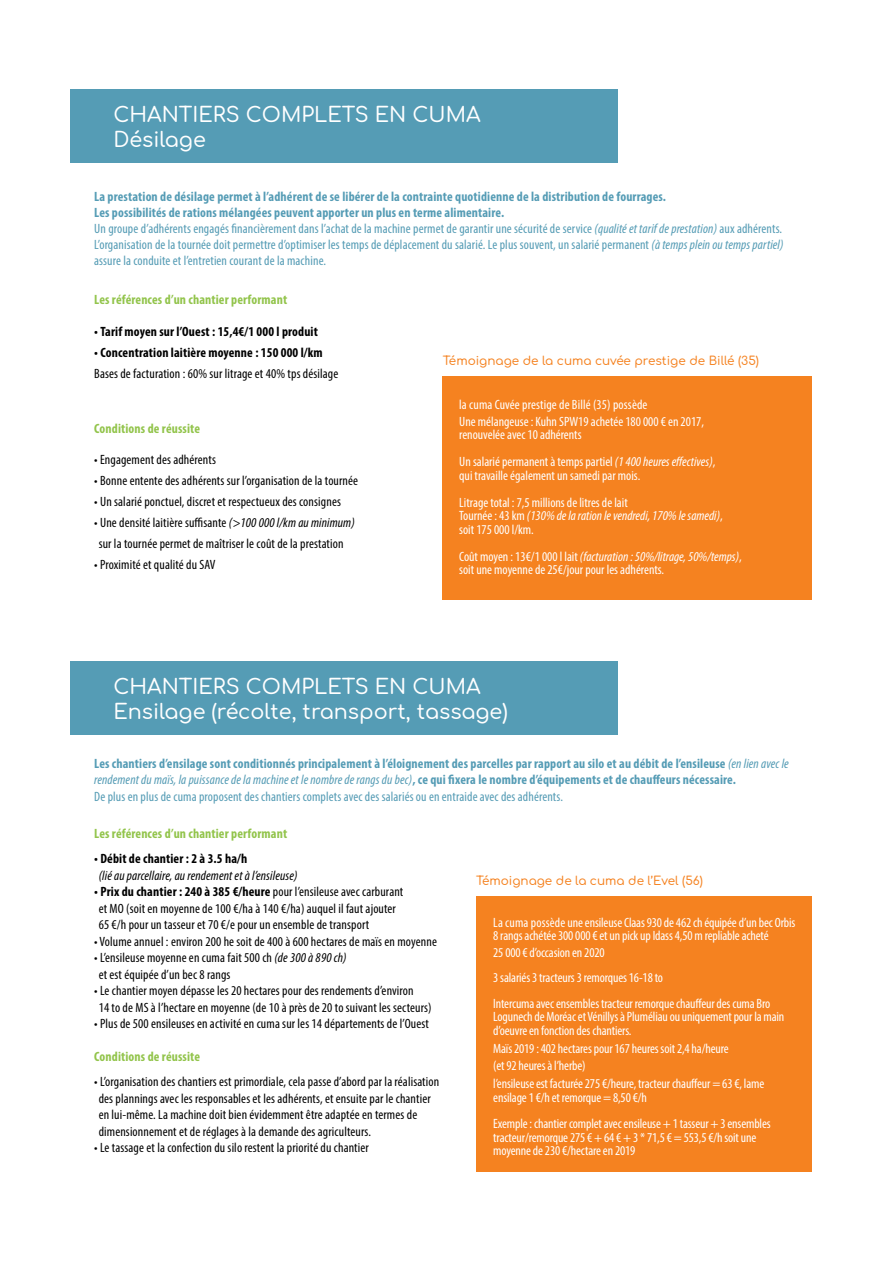
<style>
.page{position:relative;width:893px;height:1263px;background:#fff}
.page>*{position:absolute;margin:0;border:0;box-sizing:border-box;transform-origin:0 0}
.t1{font:500 20.7px/24.9px "Comfortaa";color:#fff}
.t2{font:condensed 13.5px/16.5px "Myriad Pro";letter-spacing:.01em;color:#000}
.t3{font:condensed 13.5px/13.5px "Myriad Pro";letter-spacing:-.01em;color:#fff}
.t4{font:condensed 13.5px/16.2px "Myriad Pro";letter-spacing:.01em;color:#559cb5}
.t5{font:700 condensed 13.5px/16.2px "Myriad Pro";letter-spacing:.01em;color:#559cb5}
.t6{font:700 condensed 13.5px "Myriad Pro";letter-spacing:.01em;color:#92c44b}
.t7{font:700 condensed 13.5px "Myriad Pro";letter-spacing:.01em;color:#000}
.t8{font:italic condensed 13.5px/13.5px "Myriad Pro";color:#fff}
.t9{font:italic condensed 13.5px "Myriad Pro";letter-spacing:.01em;color:#000}
.t10{font:500 12px "Comfortaa";color:#f58220}
.s1{font-weight:700}
.s2{font-style:italic}
.s3{font-style:normal}
.s4{font-weight:400;font-style:italic}
.s5{font-weight:400}
</style>
<div class="page">
<div style="left:70px;top:90px;width:548px;height:73px;background:#559cb5"></div>
<div style="left:443px;top:377px;width:369px;height:223px;background:#f58220"></div>
<div style="left:70px;top:662px;width:548px;height:73px;background:#559cb5"></div>
<div style="left:476px;top:896px;width:336px;height:276px;background:#f58220"></div>
<h1 class="t1" style="left:113px;top:100px;width:369px">CHANTIERS COMPLETS EN CUMA<br>Désilage</h1>
<p class="t4" style="left:94px;top:188px;width:691px"><span class="s1">La prestation de désilage permet à l’adhérent de se libérer de la contrainte quotidienne de la distribution de fourrages.<br>Les possibilités de rations mélangées peuvent apporter un plus en terme alimentaire.<br></span>Un groupe d’adhérents engagés financièrement dans l’achat de la machine permet de garantir une sécurité de service <span class="s2">(qualité et tarif de prestation)</span> aux adhérents.<br>L’organisation de la tournée doit permettre d’optimiser les temps de déplacement du salarié. Le plus souvent, un salarié permanent <span class="s2">(à temps plein ou temps partiel) </span>assure la conduite et l’entretien courant de la machine.</p>
<p class="t6" style="left:94px;top:291px;width:195px">Les références d’un chantier performant</p>
<p class="t7" style="left:94px;top:323px;width:225px">• Tarif moyen sur l’Ouest : 15,4€/1 000 l produit</p>
<p class="t7" style="left:94px;top:344px;width:230px">• Concentration laitière moyenne : 150 000 l/km</p>
<p class="t2" style="left:94px;top:365px;width:246px">Bases de facturation : 60% sur litrage et 40% tps désilage</p>
<p class="t6" style="left:94px;top:420px;width:107px">Conditions de réussite</p>
<p class="t2" style="left:94px;top:451px;width:123px">• Engagement des adhérents</p>
<p class="t2" style="left:94px;top:472px;width:265px">• Bonne entente des adhérents sur l’organisation de la tournée</p>
<p class="t2" style="left:94px;top:493px;width:248px">• Un salarié ponctuel, discret et respectueux des consignes</p>
<p class="t2" style="left:94px;top:512px;width:262px;line-height:21px;text-align:center">• Une densité laitière suffisante <span class="s2">(&gt;100 000 l/km au minimum) </span>sur la tournée permet de maîtriser le coût de la prestation</p>
<p class="t2" style="left:94px;top:556px;width:123px">• Proximité et qualité du SAV</p>
<p class="t10" style="left:443px;top:350px;width:318px">Témoignage de la cuma cuvée prestige de Billé (35)</p>
<p class="t3" style="left:459px;top:396px;width:246px;line-height:16.6px">la cuma Cuvée prestige de Billé (35) possède<br>Une mélangeuse : Kuhn SPW19 achetée 180 000 € en 2017,</p>
<p class="t3" style="left:459px;top:421px;width:258px;line-height:27px">renouvelée avec 10 adhérents<br>Un salarié permanent à temps partiel <span class="s2">(1 400 heures effectives)</span>,</p>
<p class="t3" style="left:459px;top:461px;width:183px;line-height:27px">qui travaille également un samedi par mois.<br>Litrage total : 7,5 millions de litres de lait</p>
<p class="t8" style="left:459px;top:509px;width:265px"><span class="s3">Tournée : 43 km</span> (130% de la ration le vendredi, 170% le samedi)<span class="s3">, soit 175 000 l/km.</span></p>
<p class="t3" style="left:459px;top:549px;width:284px">Coût moyen : 13€/1 000 l lait <span class="s2">(facturation : 50%/litrage, 50%/temps)</span>, soit une moyenne de 25€/jour pour les adhérents.</p>
<h1 class="t1" style="left:113px;top:672px;width:396px">CHANTIERS COMPLETS EN CUMA<br>Ensilage (récolte, transport, tassage)</h1>
<p class="t5" style="left:94px;top:755px;width:696px">Les chantiers d’ensilage sont conditionnés principalement à l’éloignement des parcelles par rapport au silo et au débit de l’ensileuse <span class="s4">(en lien avec le rendement du maïs, la puissance de la machine et le nombre de rangs du bec)</span>, ce qui fixera le nombre d’équipements et de chauffeurs nécessaire.<br><span class="s5">De plus en plus de cuma proposent des chantiers complets avec des salariés ou en entraide avec des adhérents.</span></p>
<p class="t6" style="left:94px;top:825px;width:195px">Les références d’un chantier performant</p>
<p class="t7" style="left:94px;top:850px;width:155px">• Débit de chantier : 2 à 3.5 ha/h</p>
<p class="t9" style="left:99px;top:867px;width:200px">(lié au parcellaire, au rendement et à l’ensileuse)</p>
<p class="t2" style="left:99px;top:883px;width:306px;text-indent:-5px"><span class="s1">• Prix du chantier : 240 à 385 €/heure</span> pour l’ensileuse avec carburant et MO (soit en moyenne de 100 €/ha à 140 €/ha) auquel il faut ajouter<br>65 €/h pour un tasseur et 70 €/e pour un ensemble de transport</p>
<p class="t2" style="left:94px;top:933px;width:344px">• Volume annuel : environ 200 he soit de 400 à 600 hectares de maïs en moyenne</p>
<p class="t2" style="left:99px;top:949px;width:249px;text-indent:-5px">• L’ensileuse moyenne en cuma fait 500 ch <span class="s2">(de 300 à 890 ch) </span>et est équipée d’un bec 8 rangs</p>
<p class="t2" style="left:99px;top:982px;width:334px;text-indent:-5px">• Le chantier moyen dépasse les 20 hectares pour des rendements d’environ<br>14 to de MS à l’hectare en moyenne (de 10 à près de 20 to suivant les secteurs)</p>
<p class="t2" style="left:94px;top:1015px;width:336px">• Plus de 500 ensileuses en activité en cuma sur les 14 départements de l’Ouest</p>
<p class="t6" style="left:94px;top:1048px;width:107px">Conditions de réussite</p>
<p class="t2" style="left:99px;top:1073px;width:342px;text-indent:-5px">• L’organisation des chantiers est primordiale, cela passe d’abord par la réalisation des plannings avec les responsables et les adhérents, et ensuite par le chantier en lui-même. La machine doit bien évidemment être adaptée en termes de dimensionnement et de réglages à la demande des agriculteurs.</p>
<p class="t2" style="left:94px;top:1139px;width:276px">• Le tassage et la confection du silo restent la priorité du chantier</p>
<p class="t10" style="left:476px;top:870px;width:228px">Témoignage de la cuma de l’Evel (56)</p>
<p class="t3" style="left:493px;top:915px;width:304px">La cuma possède une ensileuse Claas 930 de 462 ch équipée d’un bec Orbis<br>8 rangs achétée 300 000 € et un pick up Idass 4,50 m repliable acheté</p>
<p class="t3" style="left:493px;top:939px;width:279px;line-height:25.5px">25 000 € d’occasion en 2020<br>3 salariés 3 tracteurs 3 remorques 16-18 to<br>Intercuma avec ensembles tracteur remorque chauffeur des cuma Bro</p>
<p class="t3" style="left:493px;top:1010px;width:293px">Logunech de Moréac et Vénillys à Pluméliau ou uniquement pour la main d’oeuvre en fonction des chantiers.</p>
<p class="t3" style="left:493px;top:1039px;width:273px;line-height:17.7px">Maïs 2019 : 402 hectares pour 167 heures soit 2,4 ha/heure<br>(et 92 heures à l’herbe)<br>l’ensileuse est facturée 275 €/heure, tracteur chauffeur = 63 €, lame</p>
<p class="t3" style="left:493px;top:1084px;width:279px;line-height:26.5px">ensilage 1 €/h et remorque = 8,50 €/h<br>Exemple : chantier complet avec ensileuse + 1 tasseur + 3 ensembles</p>
<p class="t3" style="left:493px;top:1130px;width:265px">tracteur/remorque 275 € + 64 € + 3 * 71,5 € = 553,5 €/h soit une moyenne de 230 €/hectare en 2019</p>
</div>
